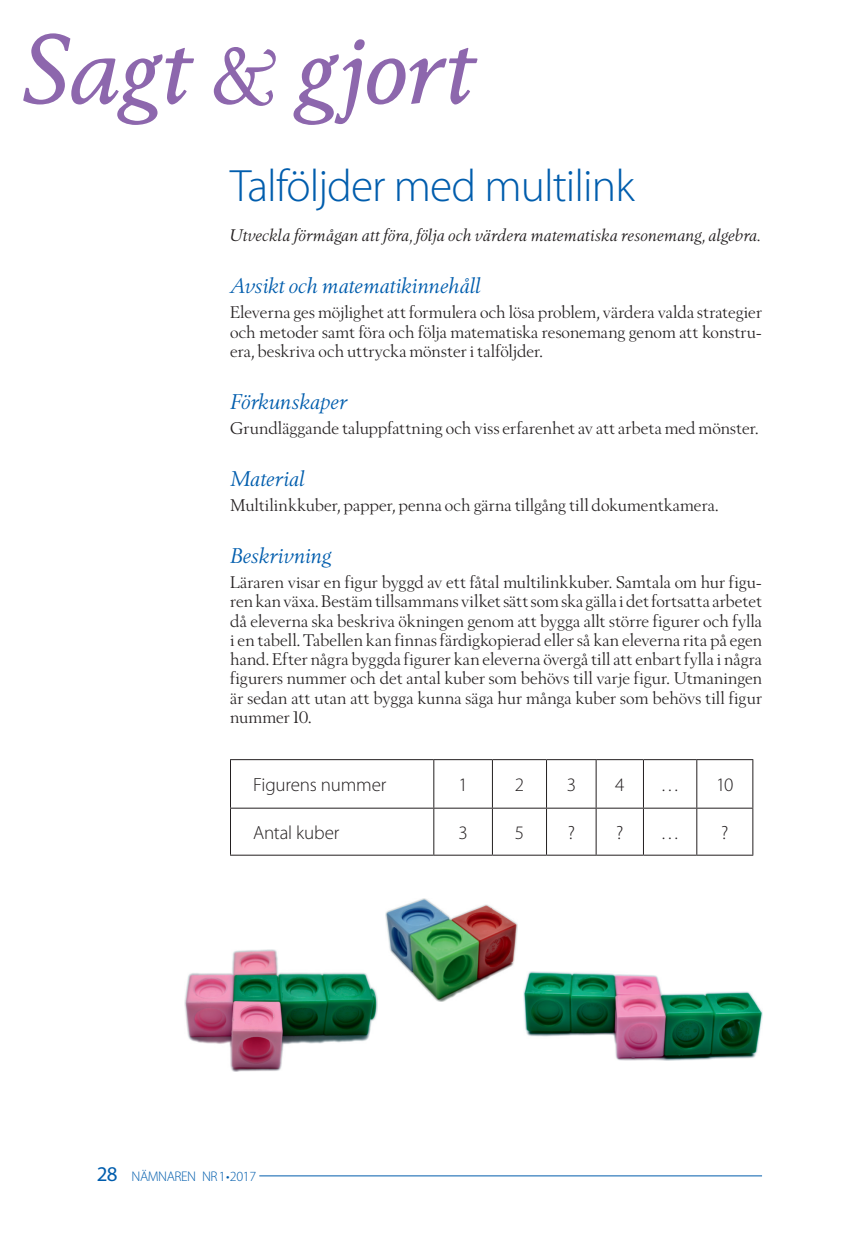
<style>
.page{position:relative;width:859px;height:1241px;background:#fff}
.page>*{position:absolute;margin:0;border:0;box-sizing:border-box;transform-origin:0 0}
.t1{font:italic 94.5px "Berling Nova Text Pro";letter-spacing:-.005em;color:#8d67ad}
.t2{font:300 45.5px "Myriad Pro";letter-spacing:-.02em;color:#015dad}
.t3{font:italic 21px "Berling Nova Display Pro";letter-spacing:-.005em;color:#015dad}
.t4{font:300 19.07px "Myriad Pro";letter-spacing:-.01em;color:#231f20}
.t5{font:16.62px/19.2px "Berling Nova Display Pro";letter-spacing:.01em;color:#231f20;text-align:justify}
.t6{font:italic 16.62px "Berling Nova Display Pro";color:#231f20}
.t7{font:300 14px "Myriad Pro";letter-spacing:-.03em;color:#015dad}
.s1{font-size:77px}
.s2{font-weight:400;font-size:21px}
</style>
<div class="page">
<img style="left:184px;top:949px;width:193px;height:122px">
<img style="left:385px;top:898px;width:132px;height:102px">
<img style="left:523px;top:971px;width:238px;height:89px">
<hr style="left:230px;top:759px;width:203px;height:1px;background:#231f20">
<hr style="left:230px;top:760px;width:1px;height:47px;background:#231f20">
<hr style="left:433px;top:759px;width:59px;height:1px;background:#231f20">
<hr style="left:433px;top:760px;width:1px;height:47px;background:#231f20">
<hr style="left:492px;top:759px;width:54px;height:1px;background:#231f20">
<hr style="left:492px;top:760px;width:1px;height:47px;background:#231f20">
<hr style="left:546px;top:759px;width:50px;height:1px;background:#231f20">
<hr style="left:546px;top:760px;width:1px;height:47px;background:#231f20">
<hr style="left:596px;top:759px;width:47px;height:1px;background:#231f20">
<hr style="left:595px;top:760px;width:1px;height:47px;background:#231f20">
<hr style="left:643px;top:759px;width:53px;height:1px;background:#231f20">
<hr style="left:642px;top:760px;width:1px;height:47px;background:#231f20">
<hr style="left:696px;top:759px;width:57px;height:1px;background:#231f20">
<hr style="left:696px;top:760px;width:1px;height:47px;background:#231f20">
<hr style="left:752px;top:760px;width:1px;height:47px;background:#231f20">
<hr style="left:230px;top:807px;width:203px;height:1px;background:#231f20">
<hr style="left:230px;top:808px;width:1px;height:46px;background:#231f20">
<hr style="left:433px;top:807px;width:59px;height:1px;background:#231f20">
<hr style="left:433px;top:808px;width:1px;height:46px;background:#231f20">
<hr style="left:492px;top:807px;width:54px;height:1px;background:#231f20">
<hr style="left:492px;top:808px;width:1px;height:46px;background:#231f20">
<hr style="left:546px;top:807px;width:50px;height:1px;background:#231f20">
<hr style="left:546px;top:808px;width:1px;height:46px;background:#231f20">
<hr style="left:596px;top:807px;width:47px;height:1px;background:#231f20">
<hr style="left:595px;top:808px;width:1px;height:46px;background:#231f20">
<hr style="left:643px;top:807px;width:53px;height:1px;background:#231f20">
<hr style="left:642px;top:808px;width:1px;height:46px;background:#231f20">
<hr style="left:696px;top:807px;width:57px;height:1px;background:#231f20">
<hr style="left:696px;top:808px;width:1px;height:46px;background:#231f20">
<hr style="left:752px;top:808px;width:1px;height:46px;background:#231f20">
<hr style="left:230px;top:854px;width:203px;height:1px;background:#231f20">
<hr style="left:433px;top:854px;width:59px;height:1px;background:#231f20">
<hr style="left:492px;top:854px;width:54px;height:1px;background:#231f20">
<hr style="left:546px;top:854px;width:50px;height:1px;background:#231f20">
<hr style="left:596px;top:854px;width:47px;height:1px;background:#231f20">
<hr style="left:643px;top:854px;width:53px;height:1px;background:#231f20">
<hr style="left:696px;top:854px;width:57px;height:1px;background:#231f20">
<hr style="left:259px;top:1175px;width:502px;height:1px;background:#015dad">
<h1 class="t1" style="left:21px;top:10px;width:455px">Sagt <span class="s1">&amp;</span> gjort</h1>
<h2 class="t2" style="left:230px;top:161px;width:406px">Talföljder med multilink</h2>
<p class="t6" style="left:230px;top:226px;width:531px">Utveckla förmågan att föra, följa och värdera matematiska resonemang, algebra.</p>
<p class="t3" style="left:230px;top:273px;width:252px">Avsikt och matematikinnehåll</p>
<p class="t5" style="left:230px;top:303px;width:533px">Eleverna ges möjlighet att formulera och lösa problem, värdera valda strategier och metoder samt föra och följa matematiska resonemang genom att konstru&shy;era, beskriva och uttrycka mönster i talföljder.</p>
<p class="t3" style="left:230px;top:389px;width:118px">Förkunskaper</p>
<p class="t5" style="left:230px;top:418px;width:530px">Grundläggande taluppfattning och viss erfarenhet av att arbeta med mönster.</p>
<p class="t3" style="left:230px;top:466px;width:76px">Material</p>
<p class="t5" style="left:230px;top:495px;width:490px">Multilinkkuber, papper, penna och gärna tillgång till dokumentkamera.</p>
<p class="t3" style="left:230px;top:543px;width:102px">Beskrivning</p>
<p class="t5" style="left:230px;top:572px;width:533px">Läraren visar en figur byggd av ett fåtal multilinkkuber. Samtala om hur figu&shy;ren kan växa. Bestäm tillsammans vilket sätt som ska gälla i det fortsatta arbetet då eleverna ska beskriva ökningen genom att bygga allt större figurer och fylla i en tabell. Tabellen kan finnas färdigkopierad eller så kan eleverna rita på egen hand. Efter några byggda figurer kan eleverna övergå till att enbart fylla i några figurers nummer och det antal kuber som behövs till varje figur. Utmaningen är sedan att utan att bygga kunna säga hur många kuber som behövs till figur nummer 10.</p>
<p class="t4" style="left:253px;top:774px;width:135px">Figurens nummer</p>
<p class="t4" style="left:458px;top:774px;width:11px">1</p>
<p class="t4" style="left:514px;top:774px;width:11px">2</p>
<p class="t4" style="left:566px;top:774px;width:11px">3</p>
<p class="t4" style="left:615px;top:774px;width:11px">4</p>
<p class="t4" style="left:660px;top:774px;width:21px">…</p>
<p class="t4" style="left:715px;top:774px;width:19px">10</p>
<p class="t4" style="left:253px;top:821px;width:88px">Antal kuber</p>
<p class="t4" style="left:458px;top:821px;width:11px">3</p>
<p class="t4" style="left:514px;top:821px;width:11px">5</p>
<p class="t4" style="left:567px;top:821px;width:9px">?</p>
<p class="t4" style="left:616px;top:821px;width:9px">?</p>
<p class="t4" style="left:660px;top:821px;width:21px">…</p>
<p class="t4" style="left:721px;top:821px;width:9px">?</p>
<p class="t7" style="left:97px;top:1168px;width:161px"><span class="s2">28</span> NÄMNAREN NR1•2017</p>
</div>
